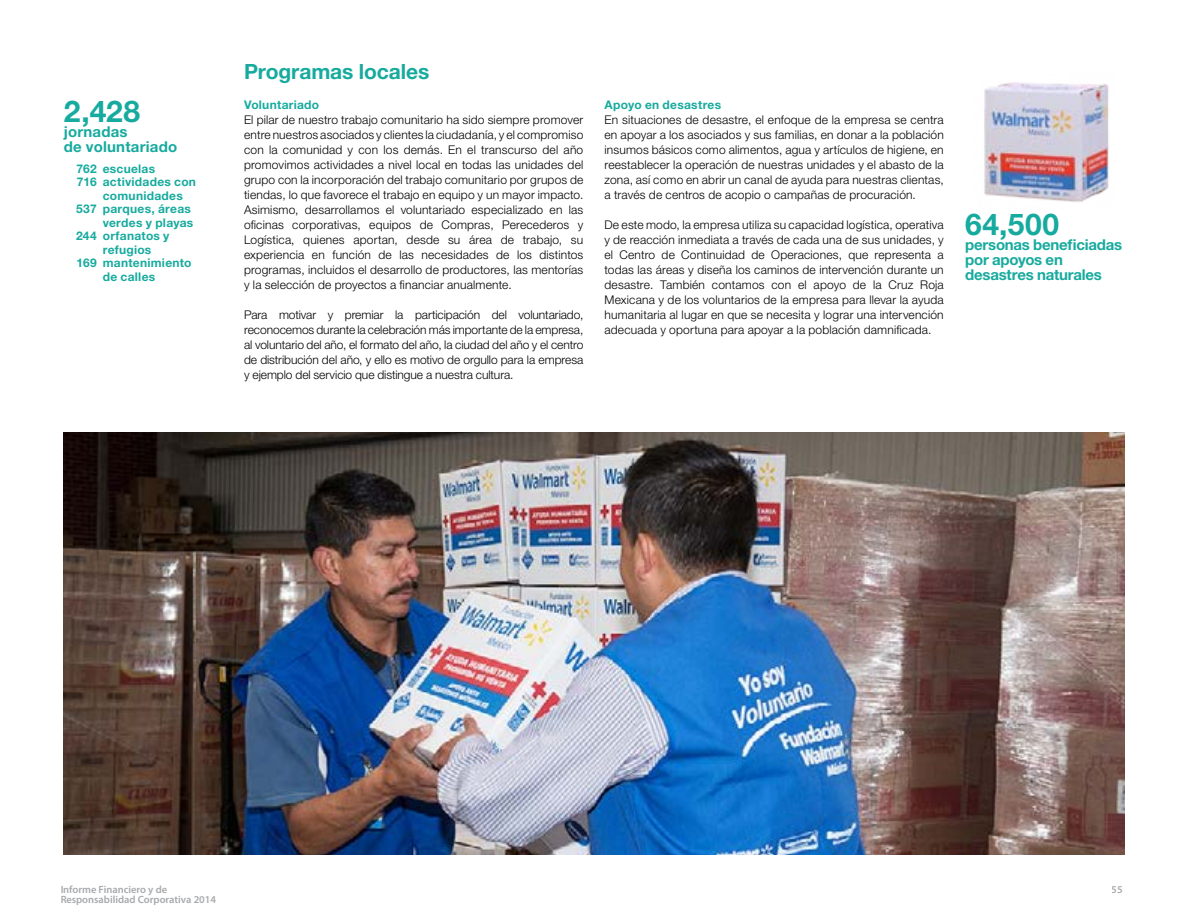
<style>
.page{position:relative;width:1188px;height:918px;background:#fff}
.page>*{position:absolute;margin:0;border:0;box-sizing:border-box;transform-origin:0 0}
.t1{font:700 30px "Helvetica Neue LT Std";letter-spacing:.015em;color:#17aa9e}
.t2{font:700 21px "Helvetica Neue LT Std";letter-spacing:-.005em;color:#17aa9e}
.t3{font:700 15px/15px "Helvetica Neue LT Std";letter-spacing:-.015em;color:#17aa9e}
.t4{font:700 15px/15px "Helvetica Neue LT Std";letter-spacing:.015em;color:#17aa9e}
.t5{font:300 12px/15px "Helvetica Neue LT Std";letter-spacing:.015em;color:#000;text-align:justify}
.t6{font:700 12px "Helvetica Neue LT Std";letter-spacing:.02em;color:#17aa9e}
.t7{font:600 10.5px/9.6px "Myriad Pro";color:#a7a9ac}
</style>
<div class="page">
<img style="left:64px;top:432px;width:1060px;height:422px">
<img style="left:984px;top:82px;width:125px;height:120px">
<h1 class="t1" style="left:64px;top:93px;width:78px">2,428</h1>
<p class="t4" style="left:64px;top:124px;width:115px">jornadas<br>de voluntariado</p>
<p class="t6" style="left:76px;top:161px;width:80px">762 escuelas</p>
<p class="t6" style="left:77px;top:175px;width:121px">716 actividades con</p>
<p class="t6" style="left:103px;top:188px;width:82px">comunidades</p>
<p class="t6" style="left:76px;top:202px;width:116px">537 parques, áreas</p>
<p class="t6" style="left:103px;top:215px;width:92px">verdes y playas</p>
<p class="t6" style="left:76px;top:229px;width:95px">244 orfanatos y</p>
<p class="t6" style="left:103px;top:242px;width:50px">refugios</p>
<p class="t6" style="left:76px;top:256px;width:117px">169 mantenimiento</p>
<p class="t6" style="left:103px;top:269px;width:54px">de calles</p>
<h2 class="t2" style="left:244px;top:58px;width:187px">Programas locales</h2>
<p class="t6" style="left:244px;top:97px;width:77px">Voluntariado</p>
<p class="t5" style="left:244px;top:112px;width:341px">El pilar de nuestro trabajo comunitario ha sido siempre promover entre nuestros asociados y clientes la ciudadanía, y el compromiso con la comunidad y con los demás. En el transcurso del año promovimos actividades a nivel local en todas las unidades del grupo con la incorporación del trabajo comunitario por grupos de tiendas, lo que favorece el trabajo en equipo y un mayor impacto.<br>Asimismo, desarrollamos el voluntariado especializado en las oficinas corporativas, equipos de Compras, Perecederos y Logística, quienes aportan, desde su área de trabajo, su experiencia en función de las necesidades de los distintos programas, incluidos el desarrollo de productores, las mentorías y la selección de proyectos a financiar anualmente.</p>
<p class="t5" style="left:244px;top:307px;width:341px">Para motivar y premiar la participación del voluntariado, reconocemos durante la celebración más importante de la empresa, al voluntario del año, el formato del año, la ciudad del año y el centro de distribución del año, y ello es motivo de orgullo para la empresa y ejemplo del servicio que distingue a nuestra cultura.</p>
<p class="t6" style="left:604px;top:97px;width:118px">Apoyo en desastres</p>
<p class="t5" style="left:604px;top:112px;width:341px">En situaciones de desastre, el enfoque de la empresa se centra en apoyar a los asociados y sus familias, en donar a la población insumos básicos como alimentos, agua y artículos de higiene, en reestablecer la operación de nuestras unidades y el abasto de la zona, así como en abrir un canal de ayuda para nuestras clientas, a través de centros de acopio o campañas de procuración.</p>
<p class="t5" style="left:604px;top:217px;width:341px">De este modo, la empresa utiliza su capacidad logística, operativa y de reacción inmediata a través de cada una de sus unidades, y el Centro de Continuidad de Operaciones, que representa a todas las áreas y diseña los caminos de intervención durante un desastre. También contamos con el apoyo de la Cruz Roja Mexicana y de los voluntarios de la empresa para llevar la ayuda humanitaria al lugar en que se necesita y lograr una intervención adecuada y oportuna para apoyar a la población damnificada.</p>
<h1 class="t1" style="left:965px;top:206px;width:96px">64,500</h1>
<p class="t3" style="left:965px;top:237px;width:159px">personas beneficiadas por apoyos en desastres naturales</p>
<p class="t7" style="left:60px;top:885px;width:157px">Informe Financiero y de<br>Responsabilidad Corporativa 2014</p>
<p class="t7" style="left:1112px;top:885px;width:13px">55</p>
</div>
